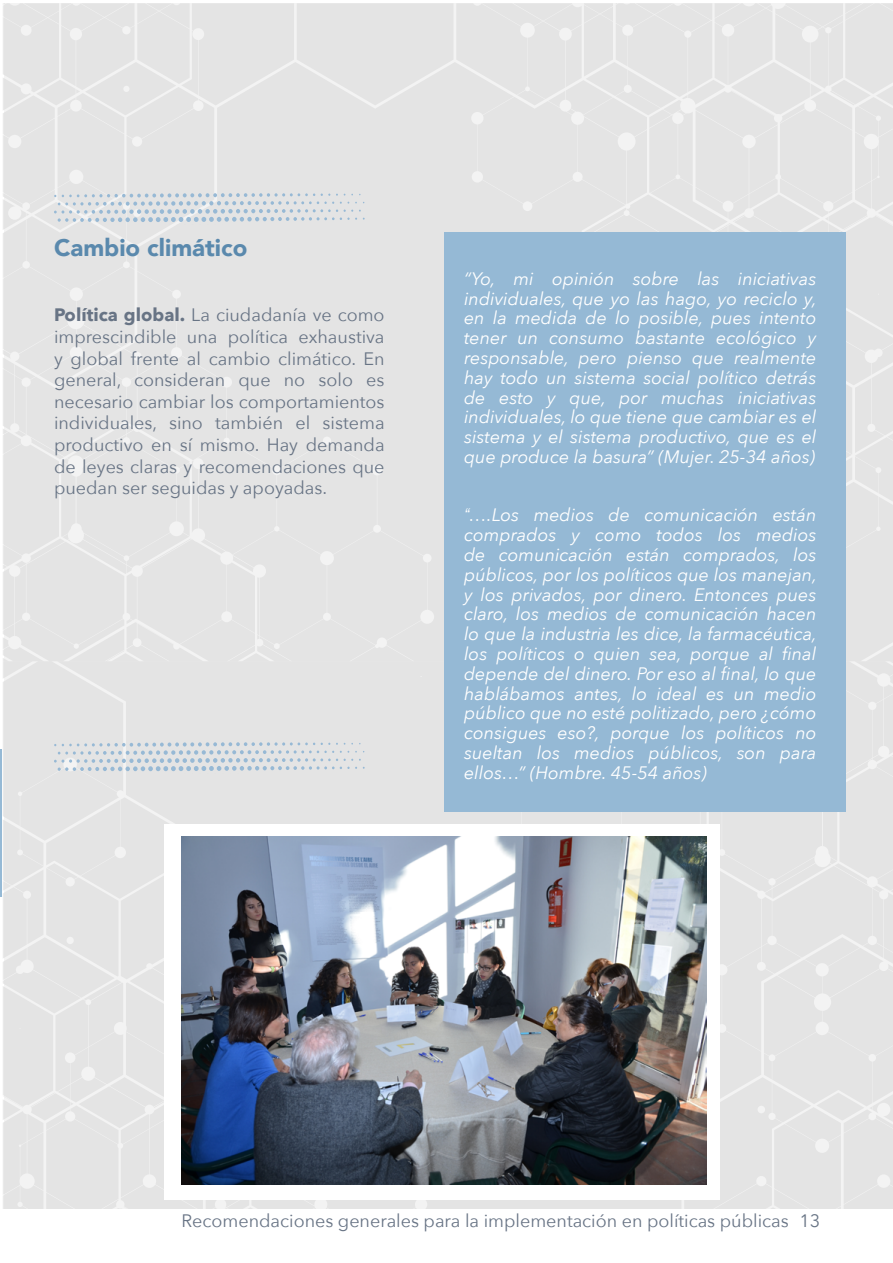
<style>
.page{position:relative;width:893px;height:1263px;background:#fff}
.page>*{position:absolute;margin:0;border:0;box-sizing:border-box;transform-origin:0 0}
.t1{font:900 24px "Avenir";color:#5a89ad}
.t2{font:italic 18px/19.8px "Avenir Next";color:#fff;text-align:justify}
.t3{font:18px/21.6px "Avenir Next";color:#687485;text-align:justify}
.s1{font-weight:700}
.s2{font-family:"Arial Narrow"}
</style>
<div class="page">
<hr style="left:0;top:749px;width:1px;height:148px;background:#95b9d5">
<div style="left:3px;top:661px;width:890px;height:548px;background:#e4e4e4"></div>
<div style="left:3px;top:3px;width:890px;height:658px;background:#e4e4e4"></div>
<div style="left:444px;top:232px;width:402px;height:580px;background:#95b9d5"></div>
<svg style="left:54px;top:193px;width:311px;height:33px;background:#d7dde2"></svg>
<svg style="left:54px;top:742px;width:311px;height:33px;background:#d7dce1"></svg>
<div style="left:164px;top:824px;width:556px;height:375px;background:#fff"></div>
<img style="left:182px;top:837px;width:525px;height:347px">
<h1 class="t1" style="left:54px;top:227px;width:195px">Cambio climático</h1>
<p class="t3" style="left:54px;top:304px;width:332px"><span class="s1">Política global.</span> La ciudadanía ve como imprescindible una política exhaustiva y global frente al cambio climático. En general, consideran que no solo es necesario cambiar los comportamientos individuales, sino también el sistema productivo en sí mismo. Hay demanda de leyes claras y recomendaciones que puedan ser seguidas y apoyadas.</p>
<p class="t2" style="left:464px;top:268px;width:354px">“Yo, mi opinión sobre las iniciativas individuales, que yo las hago, yo reciclo y, en la medida de lo posible, pues intento tener un consumo bastante ecológico y responsable, pero pienso que realmente hay todo un sistema social político detrás de esto y que, por muchas iniciativas individuales, lo que tiene que cambiar es el sistema y el sistema productivo, que es el que produce la basura” (Mujer. 25-34 años)</p>
<p class="t2" style="left:464px;top:504px;width:354px"><span class="s2">“</span>….Los medios de comunicación están comprados y como todos los medios de comunicación están comprados, los públicos, por los políticos que los manejan, y los privados, por dinero. Entonces pues claro, los medios de comunicación hacen lo que la industria les dice, la farmacéutica, los políticos o quien sea, porque al final depende del dinero. Por eso al final, lo que hablábamos antes, lo ideal es un medio público que no esté politizado, pero ¿cómo consigues eso?, porque los políticos no sueltan los medios públicos, son para ellos…” (Hombre. 45-54 años)</p>
<p class="t3" style="left:182px;top:1209px;width:640px">Recomendaciones generales para la implementación en políticas públicas 13</p>
</div>
